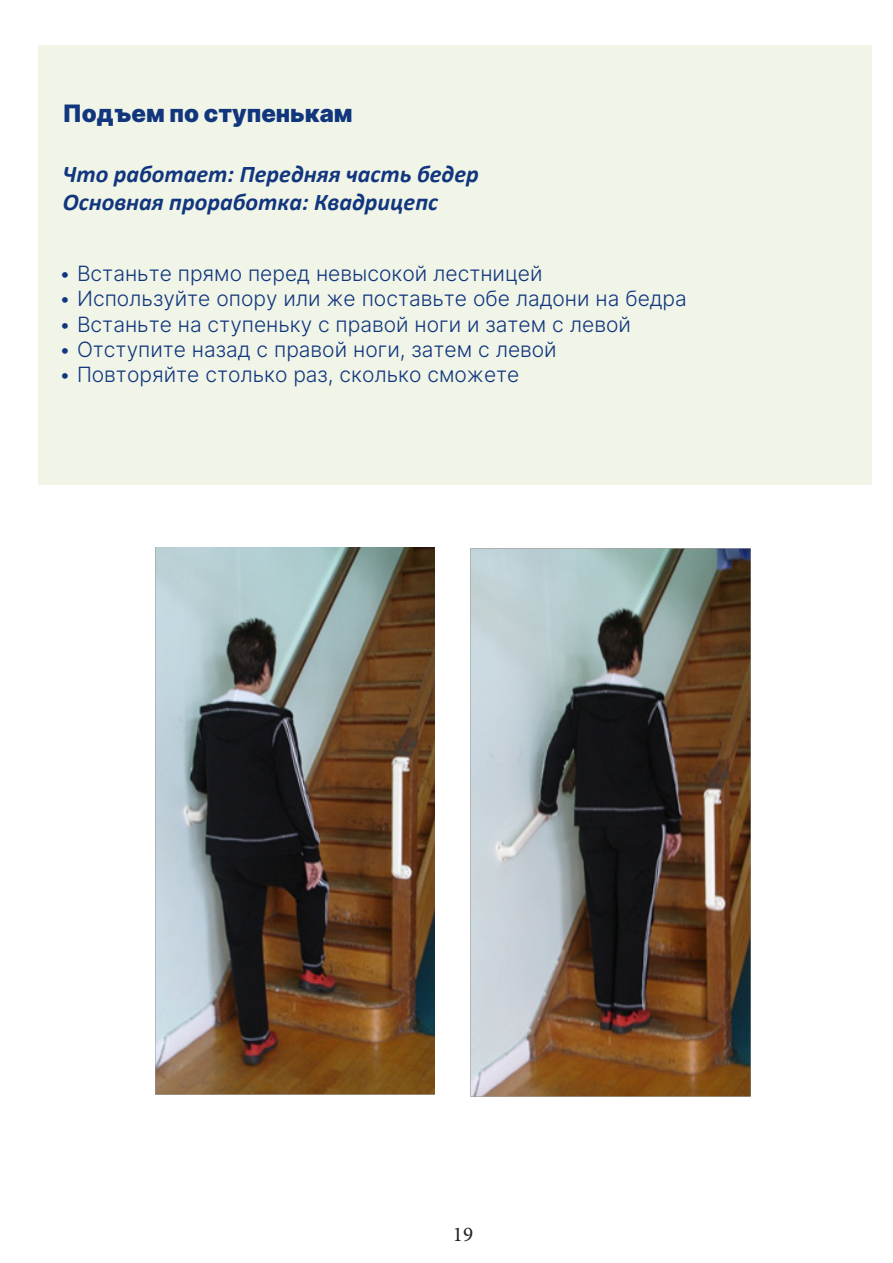
<style>
.page{position:relative;width:893px;height:1263px;background:#fff}
.page>*{position:absolute;margin:0;border:0;box-sizing:border-box;transform-origin:0 0}
.t1{font:italic 700 24px/28.8px "Calibri";color:#11367e}
.t2{font:900 24px "Inter";color:#11367e}
.t3{font:300 21px "Inter";color:#11367e}
.t4{font:21px "Minion Pro";color:#231f20}
</style>
<div class="page">
<img style="left:155px;top:714px;width:280px;height:381px">
<img style="left:470px;top:714px;width:281px;height:383px">
<div style="left:38px;top:45px;width:834px;height:439px;background:#f0f5e7"></div>
<svg style="left:38px;top:484px;width:834px;height:230px"></svg>
<p class="t2" style="left:63px;top:96px;width:291px">Подъем по ступенькам</p>
<p class="t1" style="left:63px;top:158px;width:418px">Что работает: Передняя часть бедер<br>Основная проработка: Квадрицепс</p>
<p class="t3" style="left:59px;top:258px;width:485px">• Встаньте прямо перед невысокой лестницей</p>
<p class="t3" style="left:59px;top:283px;width:629px">• Используйте опору или же поставьте обе ладони на бедра</p>
<p class="t3" style="left:59px;top:309px;width:573px">• Встаньте на ступеньку с правой ноги и затем с левой</p>
<p class="t3" style="left:59px;top:334px;width:499px">• Отступите назад с правой ноги, затем с левой</p>
<p class="t3" style="left:59px;top:359px;width:462px">• Повторяйте столько раз, сколько сможете</p>
<p class="t4" style="left:453px;top:1220px;width:22px">19</p>
</div>
